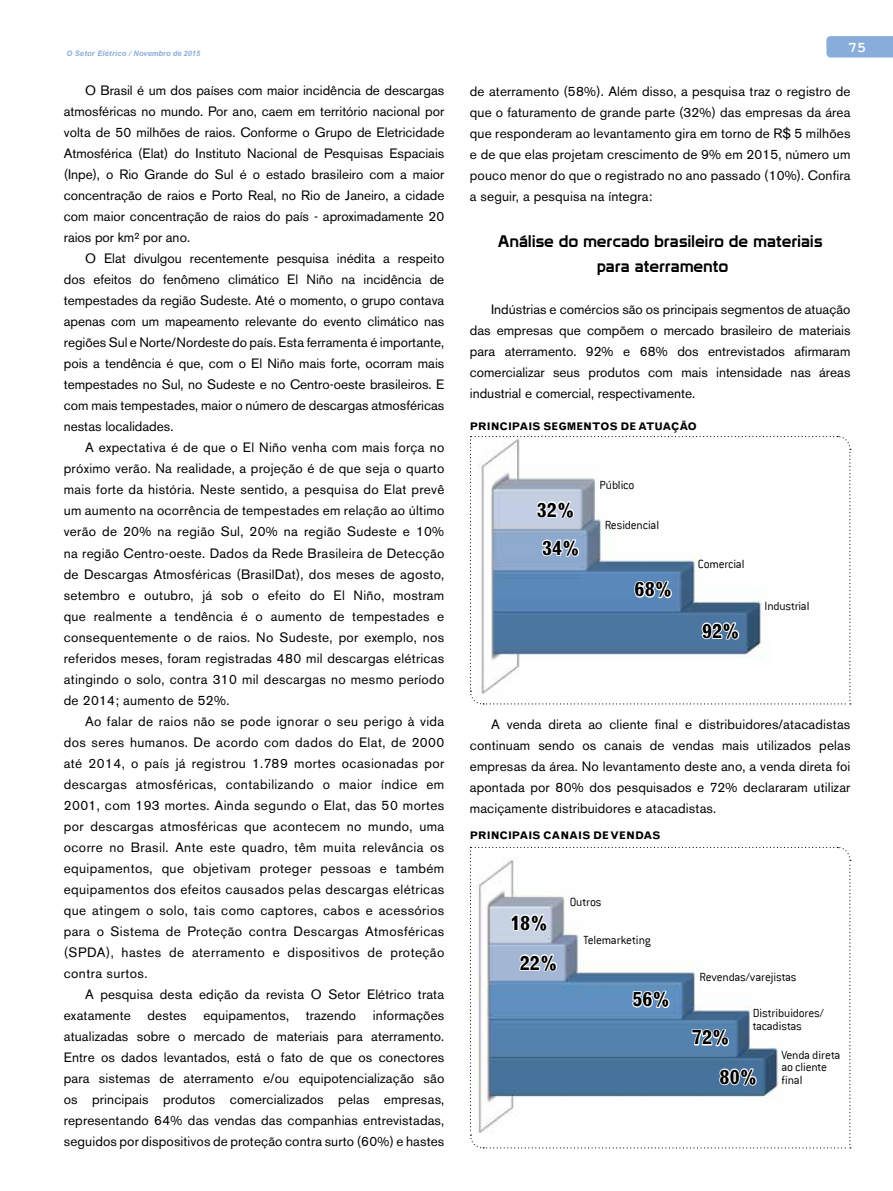
<style>
.page{position:relative;width:893px;height:1191px;background:#fff}
.page>*{position:absolute;margin:0;border:0;box-sizing:border-box;transform-origin:0 0}
.t1{font:700 19.5px/38.2px "Grotesque MT Std";letter-spacing:.04em;color:#000}
.t2{font:16.5px/25.5px "Prototype";letter-spacing:.02em;color:#000;text-align:center}
.t3{font:700 15px "Courier New";color:#fff}
.t4{font:13.5px/21px "Akzidenz Grotesk BE";letter-spacing:.01em;color:#000;text-align:justify}
.t5{font:300 13.05px/12.6px "Conduit ITC";letter-spacing:-.015em;color:#000}
.t6{font:700 10.5px "Grotesque MT Std";color:#000}
.t7{font:italic 700 7.5px "Arial";letter-spacing:.015em;color:#89addb}
</style>
<div class="page">
<svg style="left:826px;top:36px;width:67px;height:21px"></svg>
<svg style="left:470px;top:436px;width:381px;height:269px"></svg>
<svg style="left:470px;top:846px;width:381px;height:303px"></svg>
<p class="t7" style="left:66px;top:48px;width:135px">O Setor Elétrico / Novembro de 2015</p>
<p class="t4" style="left:64px;top:80px;width:382px;text-indent:21px">O Brasil é um dos países com maior incidência de descargas atmosféricas no mundo. Por ano, caem em território nacional por volta de 50 milhões de raios. Conforme o Grupo de Eletricidade Atmosférica (Elat) do Instituto Nacional de Pesquisas Espaciais (Inpe), o Rio Grande do Sul é o estado brasileiro com a maior concentração de raios e Porto Real, no Rio de Janeiro, a cidade com maior concentração de raios do país - aproximadamente 20 raios por km² por ano.</p>
<p class="t4" style="left:64px;top:248px;width:382px;text-indent:21px">O Elat divulgou recentemente pesquisa inédita a respeito dos efeitos do fenômeno climático El Niño na incidência de tempestades da região Sudeste. Até o momento, o grupo contava apenas com um mapeamento relevante do evento climático nas regiões Sul e Norte/Nordeste do país. Esta ferramenta é importante, pois a tendência é que, com o El Niño mais forte, ocorram mais tempestades no Sul, no Sudeste e no Centro-oeste brasileiros. E com mais tempestades, maior o número de descargas atmosféricas nestas localidades.</p>
<p class="t4" style="left:64px;top:437px;width:382px;text-indent:21px">A expectativa é de que o El Niño venha com mais força no próximo verão. Na realidade, a projeção é de que seja o quarto mais forte da história. Neste sentido, a pesquisa do Elat prevê um aumento na ocorrência de tempestades em relação ao último verão de 20% na região Sul, 20% na região Sudeste e 10% na região Centro-oeste. Dados da Rede Brasileira de Detecção de Descargas Atmosféricas (BrasilDat), dos meses de agosto, setembro e outubro, já sob o efeito do El Niño, mostram que realmente a tendência é o aumento de tempestades e consequentemente o de raios. No Sudeste, por exemplo, nos referidos meses, foram registradas 480 mil descargas elétricas atingindo o solo, contra 310 mil descargas no mesmo período de 2014; aumento de 52%.</p>
<p class="t4" style="left:64px;top:710px;width:382px;text-indent:21px">Ao falar de raios não se pode ignorar o seu perigo à vida dos seres humanos. De acordo com dados do Elat, de 2000 até 2014, o país já registrou 1.789 mortes ocasionadas por descargas atmosféricas, contabilizando o maior índice em 2001, com 193 mortes. Ainda segundo o Elat, das 50 mortes por descargas atmosféricas que acontecem no mundo, uma ocorre no Brasil. Ante este quadro, têm muita relevância os equipamentos, que objetivam proteger pessoas e também equipamentos dos efeitos causados pelas descargas elétricas que atingem o solo, tais como captores, cabos e acessórios para o Sistema de Proteção contra Descargas Atmosféricas (SPDA), hastes de aterramento e dispositivos de proteção contra surtos.</p>
<p class="t4" style="left:64px;top:983px;width:382px;text-indent:21px">A pesquisa desta edição da revista O Setor Elétrico trata exatamente destes equipamentos, trazendo informações atualizadas sobre o mercado de materiais para aterramento.<br>Entre os dados levantados, está o fato de que os conectores para sistemas de aterramento e/ou equipotencialização são os principais produtos comercializados pelas empresas, representando 64% das vendas das companhias entrevistadas, seguidos por dispositivos de proteção contra surto (60%) e hastes</p>
<p class="t3" style="left:848px;top:38px;width:19px">75</p>
<p class="t4" style="left:470px;top:80px;width:382px">de aterramento (58%). Além disso, a pesquisa traz o registro de que o faturamento de grande parte (32%) das empresas da área que responderam ao levantamento gira em torno de R$ 5 milhões e de que elas projetam crescimento de 9% em 2015, número um pouco menor do que o registrado no ano passado (10%). Confira a seguir, a pesquisa na íntegra:</p>
<p class="t2" style="left:498px;top:228px;width:326px">Análise do mercado brasileiro de materiais para aterramento</p>
<p class="t4" style="left:470px;top:299px;width:382px;text-indent:21px">Indústrias e comércios são os principais segmentos de atuação das empresas que compõem o mercado brasileiro de materiais para aterramento. 92% e 68% dos entrevistados afirmaram comercializar seus produtos com mais intensidade nas áreas industrial e comercial, respectivamente.</p>
<p class="t6" style="left:470px;top:420px;width:228px">PRINCIPAIS SEGMENTOS DE ATUAÇÃO</p>
<h1 class="t1" style="left:537px;top:491px;width:44px">32%<br>34%</h1>
<p class="t5" style="left:600px;top:479px;width:37px">Público</p>
<p class="t5" style="left:605px;top:519px;width:56px">Residencial</p>
<h1 class="t1" style="left:635px;top:570px;width:38px">68%</h1>
<p class="t5" style="left:698px;top:557px;width:48px">Comercial</p>
<h1 class="t1" style="left:702px;top:612px;width:38px">92%</h1>
<p class="t5" style="left:764px;top:599px;width:47px">Industrial</p>
<p class="t4" style="left:470px;top:714px;width:382px;text-indent:21px">A venda direta ao cliente final e distribuidores/atacadistas continuam sendo os canais de vendas mais utilizados pelas empresas da área. No levantamento deste ano, a venda direta foi apontada por 80% dos pesquisados e 72% declararam utilizar maciçamente distribuidores e atacadistas.</p>
<p class="t6" style="left:470px;top:829px;width:192px">PRINCIPAIS CANAIS DE VENDAS</p>
<h1 class="t1" style="left:510px;top:903px;width:48px;line-height:39.9px;text-align:center">18%<br>22%</h1>
<p class="t5" style="left:570px;top:895px;width:33px">Outros</p>
<p class="t5" style="left:584px;top:934px;width:69px">Telemarketing</p>
<h1 class="t1" style="left:633px;top:980px;width:38px">56%</h1>
<p class="t5" style="left:699px;top:970px;width:99px">Revendas/varejistas</p>
<p class="t5" style="left:753px;top:1007px;width:73px">Distribuidores/ tacadistas</p>
<h1 class="t1" style="left:720px;top:1018px;width:38px;line-height:39.3px;text-indent:-28px">72%<br>80%</h1>
<p class="t5" style="left:781px;top:1048px;width:60px">Venda direta ao cliente final</p>
</div>
